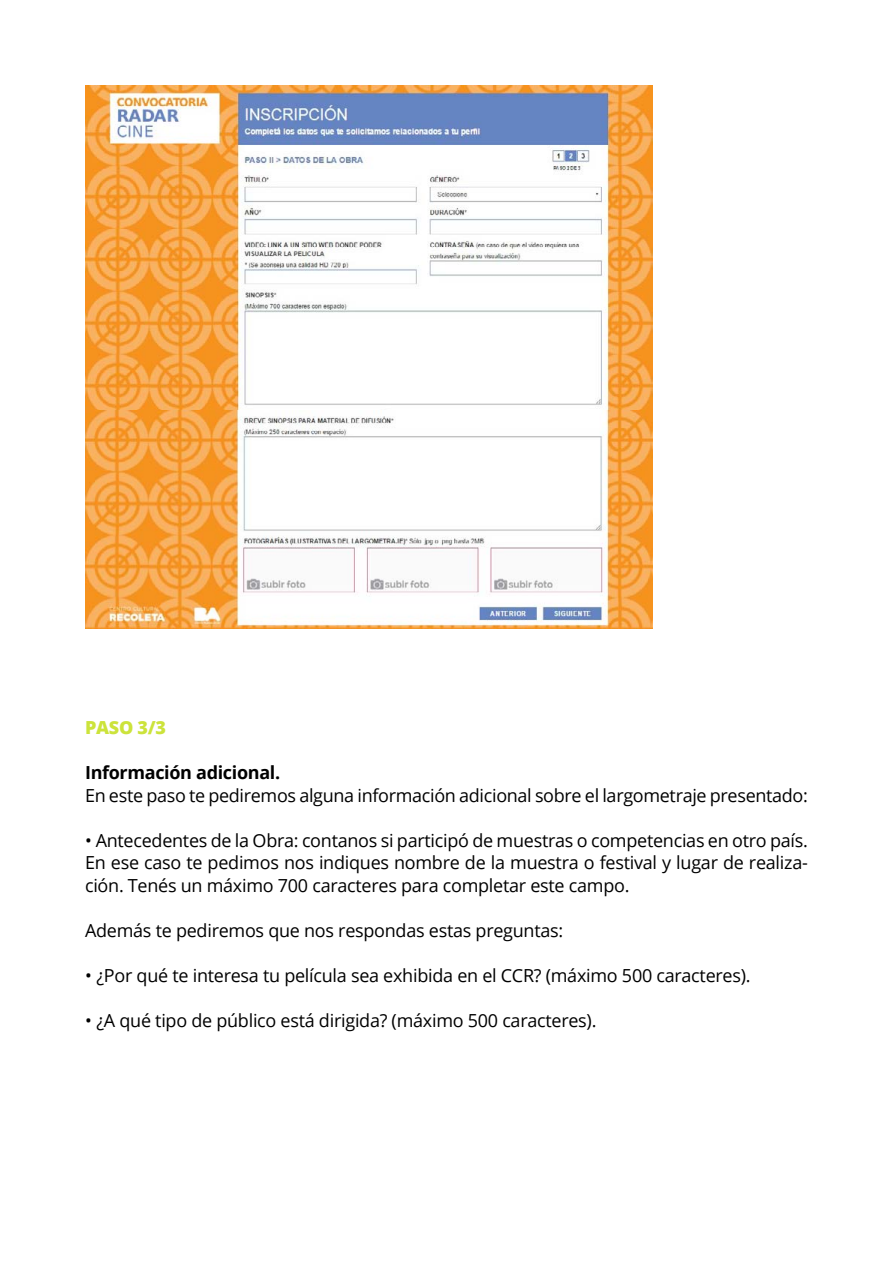
<style>
.page{position:relative;width:893px;height:1263px;background:#fff}
.page>*{position:absolute;margin:0;border:0;box-sizing:border-box;transform-origin:0 0}
.t1{font:18px/22.5px "Open Sans";letter-spacing:-.015em;color:#000;text-align:justify}
.t2{font:700 18px "Open Sans";letter-spacing:-.02em;color:#000}
.t3{font:800 18px "Open Sans";color:#cce33b}
</style>
<div class="page">
<img style="left:85px;top:85px;width:567px;height:543px">
<p class="t3" style="left:85px;top:714px;width:83px">PASO 3/3</p>
<p class="t2" style="left:85px;top:760px;width:197px">Información adicional.</p>
<p class="t1" style="left:85px;top:783px;width:724px">En este paso te pediremos alguna información adicional sobre el largometraje presentado:</p>
<p class="t1" style="left:85px;top:828px;width:724px">• Antecedentes de la Obra: contanos si participó de muestras o competencias en otro país.<br>En ese caso te pedimos nos indiques nombre de la muestra o festival y lugar de realiza&shy;ción. Tenés un máximo 700 caracteres para completar este campo.</p>
<p class="t1" style="left:85px;top:918px;width:480px">Además te pediremos que nos respondas estas preguntas:</p>
<p class="t1" style="left:85px;top:963px;width:667px">• ¿Por qué te interesa tu película sea exhibida en el CCR? (máximo 500 caracteres).</p>
<p class="t1" style="left:85px;top:1008px;width:513px">• ¿A qué tipo de público está dirigida? (máximo 500 caracteres).</p>
</div>
